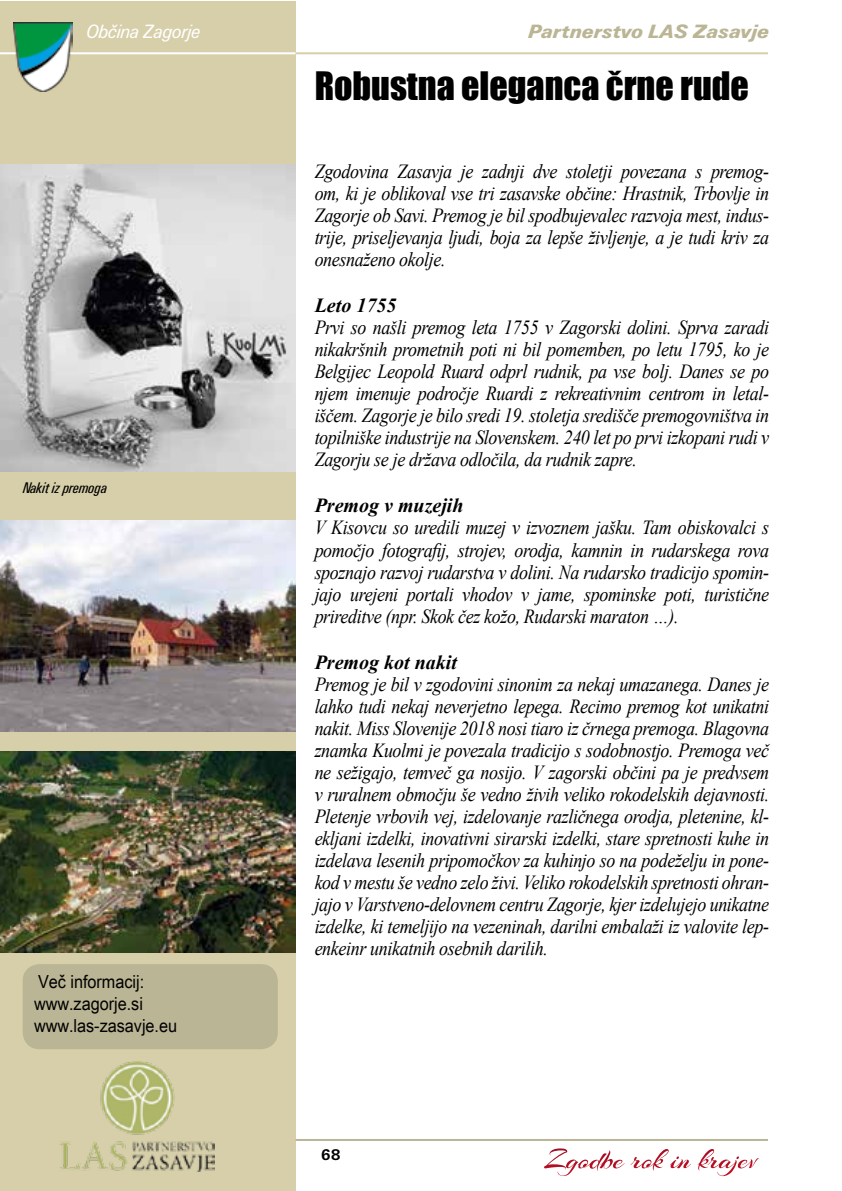
<style>
.page{position:relative;width:842px;height:1191px;background:#fff}
.page>*{position:absolute;margin:0;border:0;box-sizing:border-box;transform-origin:0 0}
.t1{font:36px "Impact";color:#000}
.t2{font:italic 20px/22px "Times New Roman";letter-spacing:-.02em;color:#000;text-align:justify;scale:.9 1}
.t3{font:italic 700 20px "Times New Roman";color:#000}
.t4{font:20px "Unitus TEE Blac Ital";color:#bab594}
.t5{font:italic 20px "Unitus TEE";letter-spacing:-.02em;color:#fff;scale:.9 1}
.t6{font:18px/21.6px "Arial Unicode MS";color:#000;scale:.9 1}
.t7{font:italic condensed 16px "Unitus TEE";color:#000}
.t8{font:700 16px "Unitus TEE";color:#000}
</style>
<div class="page">
<div style="left:0;top:1px;width:295px;height:1190px;background:#d7cfa9"></div>
<hr style="left:0;top:52px;width:768px;height:2px;background:#d7cfa9">
<svg style="left:544px;top:1148px;width:170px;height:22px"></svg>
<hr style="left:295px;top:1139px;width:473px;height:2px;background:#bab594">
<hr style="left:0;top:52px;width:295px;height:2px;background:#fff">
<div style="left:23px;top:964px;width:255px;height:85px;background:#bab594;border-radius:17px"></div>
<img style="left:60px;top:1061px;width:155px;height:111px">
<img style="left:13px;top:23px;width:59px;height:69px">
<img style="left:0;top:751px;width:295px;height:201px">
<img style="left:0;top:164px;width:295px;height:308px">
<img style="left:0;top:520px;width:295px;height:211px">
<p class="t5" style="left:86px;top:20px;width:128px">Občina Zagorje</p>
<p class="t7" style="left:23px;top:479px;width:86px">Nakit iz premoga</p>
<p class="t6" style="left:34px;top:970px;width:161px">Več informacij: www.zagorje.si www.las-zasavje.eu</p>
<p class="t4" style="left:528px;top:20px;width:242px">Partnerstvo LAS Zasavje</p>
<h1 class="t1" style="left:315px;top:58px;width:436px">Robustna eleganca črne rude</h1>
<p class="t2" style="left:315px;top:160px;width:506px">Zgodovina Zasavja je zadnji dve stoletji povezana s premog&shy;om, ki je oblikoval vse tri zasavske občine: Hrastnik, Trbovlje in Zagorje ob Savi. Premog je bil spodbujevalec razvoja mest, indus&shy;trije, priseljevanja ljudi, boja za lepše življenje, a je tudi kriv za onesnaženo okolje.</p>
<p class="t3" style="left:315px;top:292px;width:83px">Leto 1755</p>
<p class="t2" style="left:315px;top:316px;width:506px">Prvi so našli premog leta 1755 v Zagorski dolini. Sprva zaradi nikakršnih prometnih poti ni bil pomemben, po letu 1795, ko je Belgijec Leopold Ruard odprl rudnik, pa vse bolj. Danes se po njem imenuje področje Ruardi z rekreativnim centrom in letal&shy;iščem. Zagorje je bilo sredi 19. stoletja središče premogovništva in topilniške industrije na Slovenskem. 240 let po prvi izkopani rudi v Zagorju se je država odločila, da rudnik zapre.</p>
<p class="t3" style="left:315px;top:492px;width:150px">Premog v muzejih</p>
<p class="t2" style="left:315px;top:516px;width:506px">V Kisovcu so uredili muzej v izvoznem jašku. Tam obiskovalci s pomočjo fotografij, strojev, orodja, kamnin in rudarskega rova spoznajo razvoj rudarstva v dolini. Na rudarsko tradicijo spomin&shy;jajo urejeni portali vhodov v jame, spominske poti, turistične prireditve (npr. Skok čez kožo, Rudarski maraton …).</p>
<p class="t3" style="left:315px;top:648px;width:144px">Premog kot nakit</p>
<p class="t2" style="left:315px;top:672px;width:506px">Premog je bil v zgodovini sinonim za nekaj umazanega. Danes je lahko tudi nekaj neverjetno lepega. Recimo premog kot unikatni nakit. Miss Slovenije 2018 nosi tiaro iz črnega premoga. Blagovna znamka Kuolmi je povezala tradicijo s sodobnostjo. Premoga več ne sežigajo, temveč ga nosijo. V zagorski občini pa je predvsem v ruralnem območju še vedno živih veliko rokodelskih dejavnosti.<br>Pletenje vrbovih vej, izdelovanje različnega orodja, pletenine, kl&shy;ekljani izdelki, inovativni sirarski izdelki, stare spretnosti kuhe in izdelava lesenih pripomočkov za kuhinjo so na podeželju in pone&shy;kod v mestu še vedno zelo živi. Veliko rokodelskih spretnosti ohran&shy;jajo v Varstveno-delovnem centru Zagorje, kjer izdelujejo unikatne izdelke, ki temeljijo na vezeninah, darilni embalaži iz valovite lep&shy;enkeinr unikatnih osebnih darilih.</p>
<p class="t8" style="left:321px;top:1146px;width:21px">68</p>
</div>
